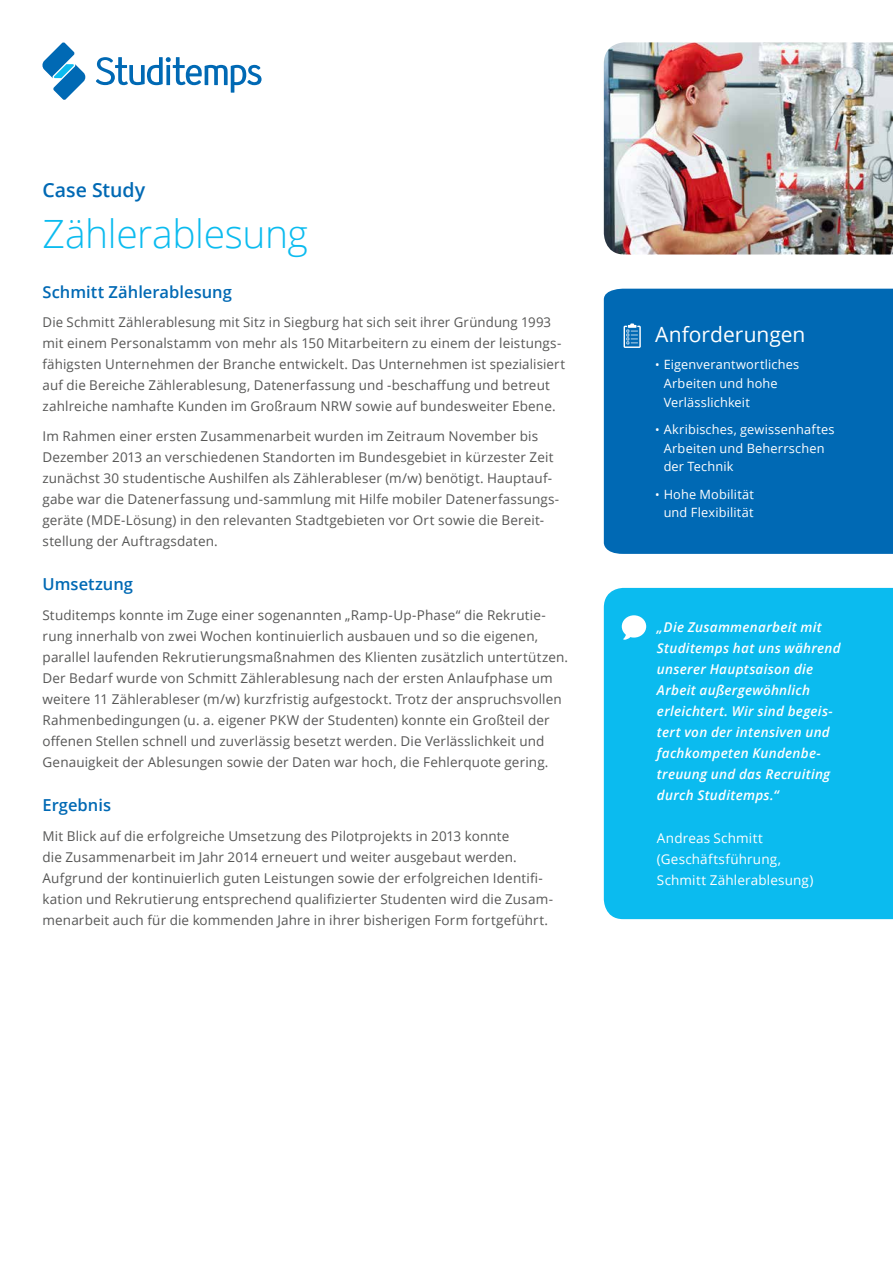
<style>
.page{position:relative;width:893px;height:1263px;background:#fff}
.page>*{position:absolute;margin:0;border:0;box-sizing:border-box;transform-origin:0 0}
.t1{font:300 39px "Open Sans";letter-spacing:-.01em;color:#0bbbef}
.t2{font:21px "Open Sans";color:#fff}
.t3{font:600 19.5px "Open Sans";color:#0069b4}
.t4{font:600 16.5px "Open Sans";color:#0069b4}
.t5{font:13.5px/21px "Open Sans";letter-spacing:.01em;color:#575756}
.t6{font:italic 600 13.5px/21px "Open Sans";letter-spacing:.02em;color:#fff}
.t7{font:13.5px/21px "Open Sans";letter-spacing:.01em;color:#fff}
.t8{font:12.75px/18.8px "Open Sans";letter-spacing:.015em;color:#fff}
.s1{font-size:12px}
</style>
<div class="page">
<img style="left:604px;top:42px;width:289px;height:212px">
<div style="left:604px;top:289px;width:289px;height:265px;background:#0069b4"></div>
<div style="left:604px;top:588px;width:289px;height:331px;background:#0bbbef"></div>
<svg style="left:42px;top:42px;width:44px;height:58px"></svg>
<svg style="left:96px;top:57px;width:166px;height:36px"></svg>
<svg style="left:624px;top:323px;width:17px;height:25px"></svg>
<svg style="left:622px;top:615px;width:24px;height:25px"></svg>
<h3 class="t3" style="left:43px;top:177px;width:104px">Case Study</h3>
<h1 class="t1" style="left:43px;top:207px;width:267px">Zählerablesung</h1>
<p class="t4" style="left:43px;top:280px;width:191px">Schmitt Zählerablesung</p>
<p class="t5" style="left:43px;top:311px;width:524px">Die Schmitt Zählerablesung mit Sitz in Siegburg hat sich seit ihrer Gründung 1993 mit einem Personalstamm von mehr als 150 Mitarbeitern zu einem der leistungs&shy;fähigsten Unternehmen der Branche entwickelt. Das Unternehmen ist spezialisiert auf die Bereiche Zählerablesung, Datenerfassung und -beschaffung und betreut zahlreiche namhafte Kunden im Großraum NRW sowie auf bundesweiter Ebene.</p>
<p class="t5" style="left:43px;top:425px;width:518px">Im Rahmen einer ersten Zusammenarbeit wurden im Zeitraum November bis Dezember 2013 an verschiedenen Standorten im Bundesgebiet in kürzester Zeit zunächst 30 studentische Aushilfen als Zählerableser (m/w) benötigt. Hauptauf&shy;gabe war die Datenerfassung und-sammlung mit Hilfe mobiler Datenerfassungs&shy;geräte (MDE-Lösung) in den relevanten Stadtgebieten vor Ort sowie die Bereit&shy;stellung der Auftragsdaten.</p>
<p class="t4" style="left:43px;top:573px;width:92px">Umsetzung</p>
<p class="t5" style="left:43px;top:604px;width:527px">Studitemps konnte im Zuge einer sogenannten „Ramp-Up-Phase“ die Rekrutie&shy;rung innerhalb von zwei Wochen kontinuierlich ausbauen und so die eigenen, parallel laufenden Rekrutierungsmaßnahmen des Klienten zusätzlich untertützen.<br>Der Bedarf wurde von Schmitt Zählerablesung nach der ersten Anlaufphase um weitere 11 Zählerableser (m/w) kurzfristig aufgestockt. Trotz der anspruchsvollen Rahmenbedingungen (u. a. eigener PKW der Studenten) konnte ein Großteil der offenen Stellen schnell und zuverlässig besetzt werden. Die Verlässlichkeit und Genauigkeit der Ablesungen sowie der Daten war hoch, die Fehlerquote gering.</p>
<p class="t4" style="left:43px;top:794px;width:70px">Ergebnis</p>
<p class="t5" style="left:43px;top:825px;width:512px">Mit Blick auf die erfolgreiche Umsetzung des Pilotprojekts in 2013 konnte<br>die Zusammenarbeit im Jahr 2014 erneuert und weiter ausgebaut werden.<br>Aufgrund der kontinuierlich guten Leistungen sowie der erfolgreichen Identifi&shy;kation und Rekrutierung entsprechend qualifizierter Studenten wird die Zusam&shy;menarbeit auch für die kommenden Jahre in ihrer bisherigen Form fortgeführt.</p>
<h2 class="t2" style="left:655px;top:320px;width:152px">Anforderungen</h2>
<p class="t8" style="left:664px;top:355px;width:137px;text-indent:-9px"><span class="s1">•</span> Eigenverantwortliches<br>Arbeiten und hohe<br>Verlässlichkeit</p>
<p class="t8" style="left:664px;top:419px;width:172px;text-indent:-9px"><span class="s1">•</span> Akribisches, gewissenhaftes<br>Arbeiten und Beherrschen der Technik</p>
<p class="t8" style="left:655px;top:484px;width:100px;text-align:right"><span class="s1">•</span> Hohe Mobilität und Flexibilität</p>
<p class="t6" style="left:657px;top:617px;width:185px">„Die Zusammenarbeit mit<br>Studitemps hat uns während unserer Hauptsaison die<br>Arbeit außergewöhnlich erleichtert. Wir sind begeis&shy;tert von der intensiven und fachkompeten Kundenbe&shy;treuung und das Recruiting durch Studitemps.“</p>
<p class="t7" style="left:657px;top:827px;width:158px">Andreas Schmitt (Geschäftsführung,<br>Schmitt Zählerablesung)</p>
</div>
